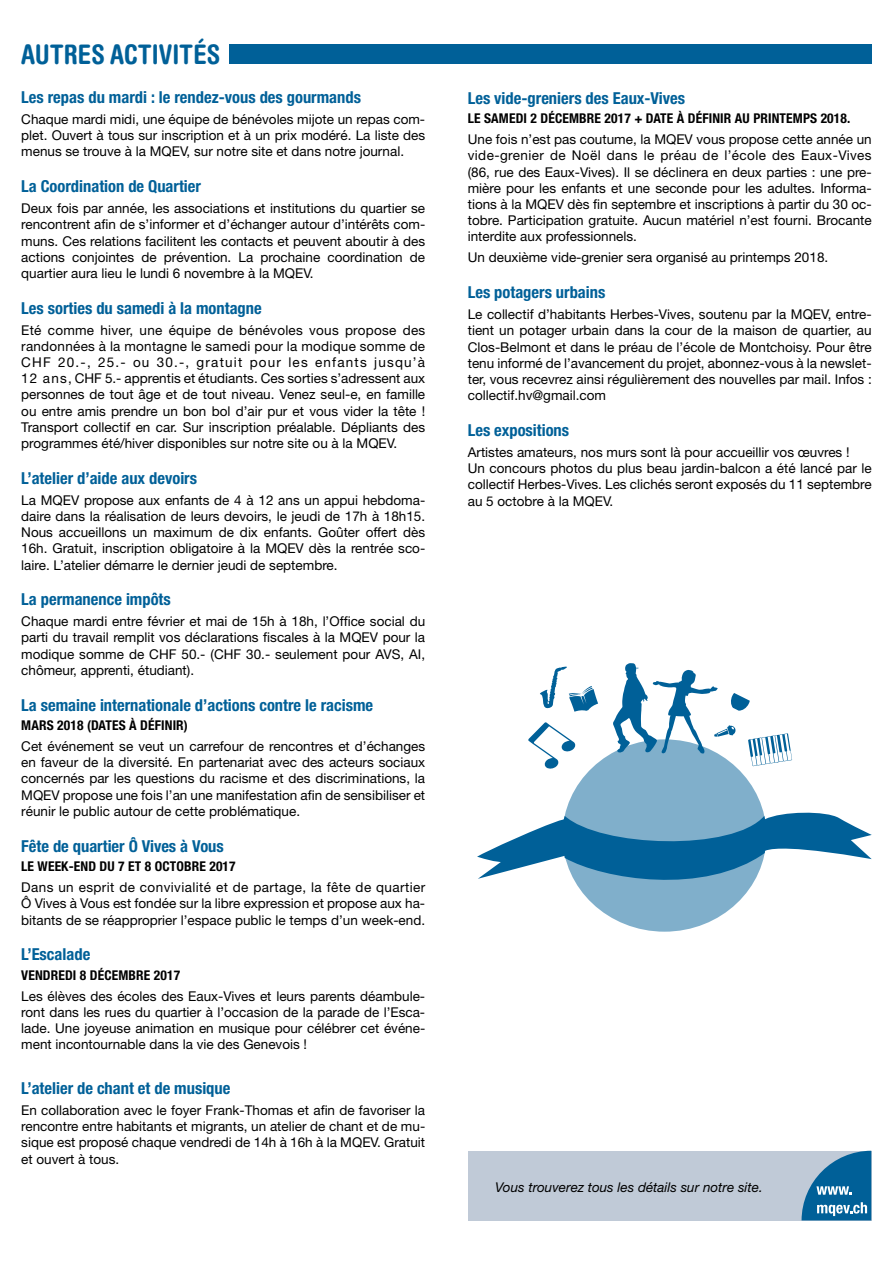
<style>
.page{position:relative;width:893px;height:1263px;background:#fff}
.page>*{position:absolute;margin:0;border:0;box-sizing:border-box;transform-origin:0 0}
.t1{font:700 condensed 27px "Helvetica Rounded";color:#006098}
.t2{font:700 condensed 16.5px "Helvetica Neue";color:#006098}
.t3{font:13.5px/16.2px "Helvetica Neue";color:#000;text-align:justify}
.t4{font:700 condensed 13.5px "Helvetica Neue";letter-spacing:.01em;color:#000}
.t5{font:italic 13.5px "Helvetica Neue";color:#000}
</style>
<div class="page">
<div style="left:230px;top:44px;width:642px;height:20px;background:#006098"></div>
<div style="left:468px;top:1151px;width:404px;height:69px;background:#c0cad7"></div>
<svg style="left:801px;top:1151px;width:70px;height:69px"></svg>
<div style="left:563px;top:739px;width:203px;height:193px;background:#80afcb;border-radius:50%"></div>
<svg style="left:528px;top:722px;width:48px;height:47px"></svg>
<svg style="left:612px;top:663px;width:180px;height:103px"></svg>
<svg style="left:540px;top:666px;width:58px;height:46px"></svg>
<svg style="left:477px;top:811px;width:395px;height:85px"></svg>
<h1 class="t1" style="left:21px;top:38px;width:201px">AUTRES ACTIVITÉS</h1>
<p class="t2" style="left:21px;top:87px;width:341px">Les repas du mardi : le rendez-vous des gourmands</p>
<p class="t3" style="left:21px;top:111px;width:405px">Chaque mardi midi, une équipe de bénévoles mijote un repas com&shy;plet. Ouvert à tous sur inscription et à un prix modéré. La liste des menus se trouve à la MQEV, sur notre site et dans notre journal.</p>
<p class="t2" style="left:21px;top:176px;width:181px">La Coordination de Quartier</p>
<p class="t3" style="left:21px;top:200px;width:405px">Deux fois par année, les associations et institutions du quartier se rencontrent afin de s’informer et d’échanger autour d’intérêts com&shy;muns. Ces relations facilitent les contacts et peuvent aboutir à des actions conjointes de prévention. La prochaine coordination de quartier aura lieu le lundi 6 novembre à la MQEV.</p>
<p class="t2" style="left:21px;top:298px;width:242px">Les sorties du samedi à la montagne</p>
<p class="t3" style="left:21px;top:321px;width:405px">Eté comme hiver, une équipe de bénévoles vous propose des randonnées à la montagne le samedi pour la modique somme de CHF 20.-, 25.- ou 30.-, gratuit pour les enfants jusqu’à 12 ans, CHF 5.- apprentis et étudiants. Ces sorties s’adressent aux personnes de tout âge et de tout niveau. Venez seul-e, en famille ou entre amis prendre un bon bol d’air pur et vous vider la tête !<br>Transport collectif en car. Sur inscription préalable. Dépliants des programmes été/hiver disponibles sur notre site ou à la MQEV.</p>
<p class="t2" style="left:21px;top:468px;width:177px">L’atelier d’aide aux devoirs</p>
<p class="t3" style="left:21px;top:492px;width:405px">La MQEV propose aux enfants de 4 à 12 ans un appui hebdoma&shy;daire dans la réalisation de leurs devoirs, le jeudi de 17h à 18h15.<br>Nous accueillons un maximum de dix enfants. Goûter offert dès 16h. Gratuit, inscription obligatoire à la MQEV dès la rentrée sco&shy;laire. L’atelier démarre le dernier jeudi de septembre.</p>
<p class="t2" style="left:21px;top:589px;width:151px">La permanence impôts</p>
<p class="t3" style="left:21px;top:613px;width:405px">Chaque mardi entre février et mai de 15h à 18h, l’Office social du parti du travail remplit vos déclarations fiscales à la MQEV pour la modique somme de CHF 50.- (CHF 30.- seulement pour AVS, AI, chômeur, apprenti, étudiant).</p>
<p class="t2" style="left:21px;top:695px;width:353px">La semaine internationale d’actions contre le racisme</p>
<p class="t4" style="left:21px;top:717px;width:168px">MARS 2018 (DATES À DÉFINIR)</p>
<p class="t3" style="left:21px;top:738px;width:405px">Cet événement se veut un carrefour de rencontres et d’échanges en faveur de la diversité. En partenariat avec des acteurs sociaux concernés par les questions du racisme et des discriminations, la MQEV propose une fois l’an une manifestation afin de sensibiliser et réunir le public autour de cette problématique.</p>
<p class="t2" style="left:21px;top:836px;width:204px">Fête de quartier Ô Vives à Vous</p>
<p class="t4" style="left:21px;top:858px;width:216px">LE WEEK-END DU 7 ET 8 OCTOBRE 2017</p>
<p class="t3" style="left:21px;top:879px;width:405px">Dans un esprit de convivialité et de partage, la fête de quartier Ô Vives à Vous est fondée sur la libre expression et propose aux ha&shy;bitants de se réapproprier l’espace public le temps d’un week-end.</p>
<p class="t2" style="left:21px;top:944px;width:71px">L’Escalade</p>
<p class="t4" style="left:21px;top:967px;width:160px">VENDREDI 8 DÉCEMBRE 2017</p>
<p class="t3" style="left:21px;top:987px;width:405px">Les élèves des écoles des Eaux-Vives et leurs parents déambule&shy;ront dans les rues du quartier à l’occasion de la parade de l’Esca&shy;lade. Une joyeuse animation en musique pour célébrer cet événe&shy;ment incontournable dans la vie des Genevois !</p>
<p class="t2" style="left:21px;top:1078px;width:211px">L’atelier de chant et de musique</p>
<p class="t3" style="left:21px;top:1102px;width:405px">En collaboration avec le foyer Frank-Thomas et afin de favoriser la rencontre entre habitants et migrants, un atelier de chant et de mu&shy;sique est proposé chaque vendredi de 14h à 16h à la MQEV. Gratuit et ouvert à tous.</p>
<p class="t2" style="left:468px;top:88px;width:219px">Les vide-greniers des Eaux-Vives</p>
<p class="t4" style="left:468px;top:110px;width:384px">LE SAMEDI 2 DÉCEMBRE 2017 + DATE À DÉFINIR AU PRINTEMPS 2018.</p>
<p class="t3" style="left:468px;top:131px;width:405px">Une fois n’est pas coutume, la MQEV vous propose cette année un vide-grenier de Noël dans le préau de l’école des Eaux-Vives (86, rue des Eaux-Vives). Il se déclinera en deux parties : une pre&shy;mière pour les enfants et une seconde pour les adultes. Informa&shy;tions à la MQEV dès fin septembre et inscriptions à partir du 30 oc&shy;tobre. Participation gratuite. Aucun matériel n’est fourni. Brocante interdite aux professionnels.</p>
<p class="t3" style="left:468px;top:249px;width:362px">Un deuxième vide-grenier sera organisé au printemps 2018.</p>
<p class="t2" style="left:468px;top:282px;width:139px">Les potagers urbains</p>
<p class="t3" style="left:468px;top:306px;width:405px">Le collectif d’habitants Herbes-Vives, soutenu par la MQEV, entre&shy;tient un potager urbain dans la cour de la maison de quartier, au Clos-Belmont et dans le préau de l’école de Montchoisy. Pour être tenu informé de l’avancement du projet, abonnez-vous à la newslet&shy;ter, vous recevrez ainsi régulièrement des nouvelles par mail. Infos : collectif.hv@gmail.com</p>
<p class="t2" style="left:468px;top:420px;width:103px">Les expositions</p>
<p class="t3" style="left:468px;top:444px;width:405px;text-align:left">Artistes amateurs, nos murs sont là pour accueillir vos œuvres !<br>Un concours photos du plus beau jardin-balcon a été lancé par le collectif Herbes-Vives. Les clichés seront exposés du 11 septembre au 5 octobre à la MQEV.</p>
<p class="t5" style="left:495px;top:1179px;width:269px">Vous trouverez tous les détails sur notre site.</p>
</div>
